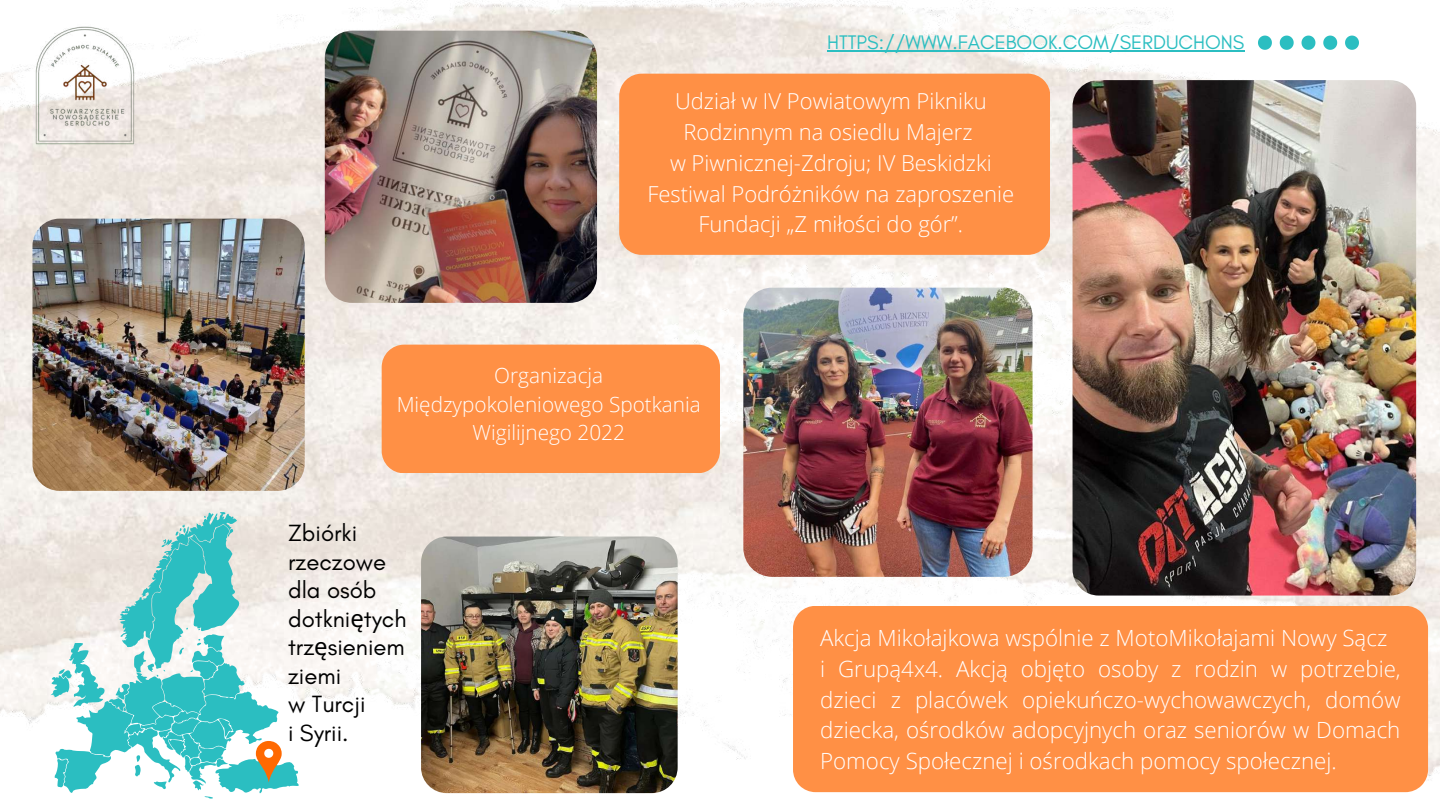
<style>
.page{position:relative;width:1440px;height:810px;background:#fff}
.page>*{position:absolute;margin:0;border:0;box-sizing:border-box;transform-origin:0 0}
.t1{font:23.9px/28.6px "Glacial Indifference";color:#000}
.t2{font:300 22.3px/30.8px "Open Sans";color:#fff}
.t3{font:300 22px/30.8px "Open Sans";color:#fff;text-align:center}
.t4{font:300 20.8px/28.5px "Open Sans";color:#fff;text-align:center}
.t5{font:20px "Glacial Indifference";color:#2bbec1}
.s1{font-family:"Noto Sans"}
</style>
<div class="page">
<img style="left:0;top:0;width:1440px;height:794px">
<svg style="left:1258px;top:36px;width:14px;height:14px"></svg>
<svg style="left:1280px;top:36px;width:14px;height:14px"></svg>
<svg style="left:1302px;top:36px;width:13px;height:14px"></svg>
<svg style="left:1323px;top:36px;width:14px;height:14px"></svg>
<svg style="left:1345px;top:36px;width:14px;height:14px"></svg>
<img style="left:0;top:0;width:170px;height:170px">
<svg style="left:50px;top:512px;width:249px;height:287px"></svg>
<svg style="left:256px;top:741px;width:26px;height:41px"></svg>
<div style="left:793px;top:606px;width:635px;height:186px;background:#ff9045"></div>
<div style="left:382px;top:345px;width:338px;height:128px;background:#ff9045"></div>
<div style="left:619px;top:74px;width:431px;height:181px;background:#ff9045"></div>
<img style="left:421px;top:537px;width:257px;height:256px;border-radius:26px">
<img style="left:743px;top:288px;width:290px;height:289px;border-radius:29px">
<img style="left:32px;top:219px;width:273px;height:272px;border-radius:27px">
<img style="left:1073px;top:80px;width:343px;height:516px;border-radius:26px">
<hr style="left:827px;top:50px;width:417px;height:2px;background:#2bbec1">
<img style="left:325px;top:31px;width:272px;height:272px;border-radius:27px">
<p class="t5" style="left:827px;top:30px;width:419px">HTTPS://WWW.FACEBOOK.COM/SERDUCHONS</p>
<p class="t3" style="left:648px;top:85px;width:368px">Udział w IV Powiatowym Pikniku<br>Rodzinnym na osiedlu Majerz<br>w Piwnicznej-Zdroju; IV Beskidzki<br>Festiwal Podróżników na zaproszenie<br>Fundacji „Z miłości do gór”.</p>
<p class="t4" style="left:397px;top:361px;width:306px">Organizacja<br>Międzypokoleniowego Spotkania<br>Wigilijnego 2022</p>
<p class="t1" style="left:288px;top:518px;width:120px">Zbiórki rzeczowe dla osób dotkni<span class="s1">ę</span>tych trz<span class="s1">ę</span>sieniem ziemi<br>w Turcji<br>i Syrii.</p>
<p class="t2" style="left:820px;top:622px;width:582px">Akcja Mikołajkowa wspólnie z MotoMikołajami Nowy Sącz<br>i Grupą4x4. Akcją objęto osoby z rodzin w potrzebie, dzieci z placówek opiekuńczo-wychowawczych, domów dziecka, ośrodków adopcyjnych oraz seniorów w Domach Pomocy Społecznej i ośrodkach pomocy społecznej.</p>
</div>
